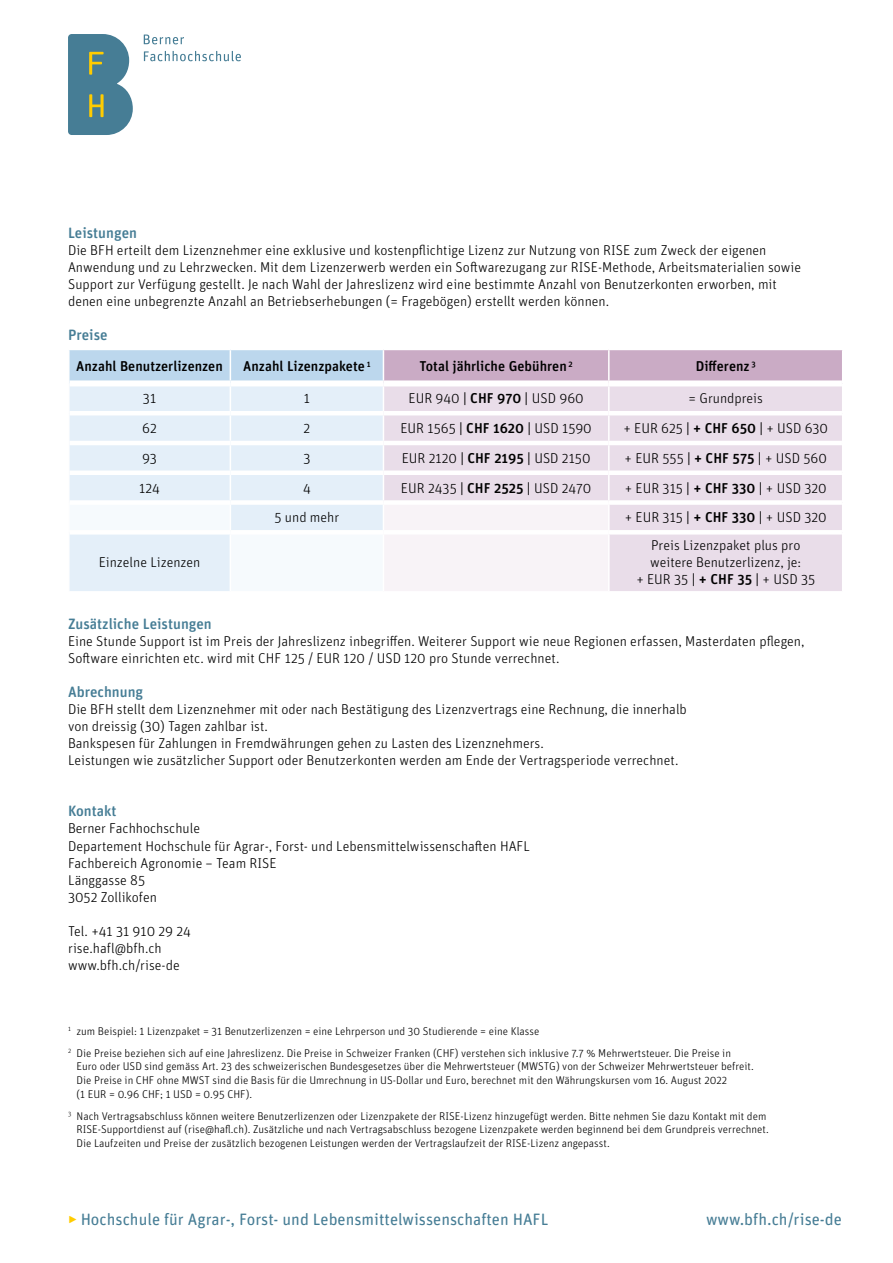
<style>
.page{position:relative;width:893px;height:1263px;background:#fff}
.page>*{position:absolute;margin:0;border:0;box-sizing:border-box;transform-origin:0 0}
.t1{font:16.5px "Unit Rounded Pro";color:#467d95}
.t2{font:500 15px "Unit Rounded Pro";color:#467d95}
.t3{font:300 14.25px/17px "Unit Rounded Pro";color:#000}
.t4{font:500 14.25px "Unit Rounded Pro";color:#000}
.t5{font:300 11.25px/13.6px "Unit Rounded Pro";color:#000}
.s1{font-weight:400}
.s2{font-weight:500}
.s3{font-weight:300;color:#fc0}
</style>
<div class="page">
<svg style="left:68px;top:34px;width:65px;height:101px;background:#618e99"></svg>
<svg style="left:144px;top:35px;width:40px;height:9px"></svg>
<svg style="left:144px;top:51px;width:97px;height:10px"></svg>
<svg style="left:70px;top:350px;width:773px;height:241px"></svg>
<hr style="left:608px;top:505px;width:2px;height:25px;background:#fff">
<hr style="left:842px;top:502px;width:1px;height:30px;background:#fff">
<hr style="left:230px;top:534px;width:1px;height:57px;background:#fff">
<hr style="left:383px;top:534px;width:1px;height:57px;background:#fff">
<hr style="left:608px;top:534px;width:2px;height:57px;background:#fff">
<hr style="left:842px;top:532px;width:1px;height:59px;background:#fff">
<div style="left:70px;top:380px;width:160px;height:6px;background:#fff"></div>
<div style="left:230px;top:380px;width:153px;height:6px;background:#fff"></div>
<div style="left:383px;top:380px;width:226px;height:6px;background:#fff"></div>
<div style="left:609px;top:380px;width:233px;height:6px;background:#fff"></div>
<hr style="left:70px;top:530px;width:160px;height:4px;background:#fff">
<hr style="left:230px;top:530px;width:153px;height:4px;background:#fff">
<hr style="left:383px;top:530px;width:226px;height:4px;background:#fff">
<hr style="left:609px;top:530px;width:233px;height:4px;background:#fff">
<div style="left:70px;top:470px;width:160px;height:5px;background:#fff"></div>
<div style="left:230px;top:470px;width:153px;height:5px;background:#fff"></div>
<div style="left:383px;top:470px;width:226px;height:5px;background:#fff"></div>
<div style="left:609px;top:470px;width:233px;height:5px;background:#fff"></div>
<hr style="left:70px;top:441px;width:160px;height:4px;background:#fff">
<hr style="left:230px;top:441px;width:153px;height:4px;background:#fff">
<hr style="left:383px;top:441px;width:226px;height:4px;background:#fff">
<hr style="left:609px;top:441px;width:233px;height:4px;background:#fff">
<hr style="left:70px;top:411px;width:160px;height:4px;background:#fff">
<hr style="left:230px;top:411px;width:153px;height:4px;background:#fff">
<hr style="left:383px;top:411px;width:226px;height:4px;background:#fff">
<hr style="left:609px;top:411px;width:233px;height:4px;background:#fff">
<div style="left:70px;top:500px;width:160px;height:5px;background:#fff"></div>
<div style="left:230px;top:500px;width:153px;height:5px;background:#fff"></div>
<div style="left:383px;top:500px;width:226px;height:5px;background:#fff"></div>
<div style="left:609px;top:500px;width:233px;height:5px;background:#fff"></div>
<p class="t2" style="left:68px;top:222px;width:70px">Leistungen</p>
<p class="t3" style="left:68px;top:241px;width:735px">Die BFH erteilt dem Lizenznehmer eine exklusive und kostenpflichtige Lizenz zur Nutzung von RISE zum Zweck der eigenen Anwendung und zu Lehrzwecken. Mit dem Lizenzerwerb werden ein Softwarezugang zur RISE-Methode, Arbeitsmaterialien sowie Support zur Verfügung gestellt. Je nach Wahl der Jahreslizenz wird eine bestimmte Anzahl von Benutzerkonten erworben, mit denen eine unbegrenzte Anzahl an Betriebserhebungen (= Fragebögen) erstellt werden können.</p>
<p class="t2" style="left:68px;top:324px;width:41px">Preise</p>
<p class="t4" style="left:76px;top:356px;width:148px">Anzahl Benutzerlizenzen</p>
<p class="t4" style="left:243px;top:356px;width:129px">Anzahl Lizenzpakete <sup>1</sup></p>
<p class="t4" style="left:419px;top:356px;width:155px">Total jährliche Gebühren <sup>2</sup></p>
<p class="t4" style="left:696px;top:356px;width:61px">Differenz <sup>3</sup></p>
<p class="t3" style="left:143px;top:390px;width:15px">31</p>
<p class="t3" style="left:304px;top:390px;width:8px">1</p>
<p class="t3" style="left:408px;top:390px;width:177px">EUR 940 <span class="s1">|</span> <span class="s2">CHF 970</span> <span class="s1">|</span> USD 960</p>
<p class="t3" style="left:689px;top:390px;width:76px">= Grundpreis</p>
<p class="t3" style="left:142px;top:419px;width:16px">62</p>
<p class="t3" style="left:304px;top:419px;width:8px">2</p>
<p class="t3" style="left:400px;top:419px;width:193px">EUR 1565 <span class="s1">|</span> <span class="s2">CHF 1620</span> <span class="s1">|</span> USD 1590</p>
<p class="t3" style="left:624px;top:419px;width:206px">+ EUR 625 <span class="s1">|</span> <span class="s2">+ CHF 650</span> <span class="s1">|</span> + USD 630</p>
<p class="t3" style="left:142px;top:449px;width:16px">93</p>
<p class="t3" style="left:303px;top:449px;width:9px">3</p>
<p class="t3" style="left:402px;top:449px;width:190px">EUR 2120 <span class="s1">|</span> <span class="s2">CHF 2195</span> <span class="s1">|</span> USD 2150</p>
<p class="t3" style="left:625px;top:449px;width:204px">+ EUR 555 <span class="s1">|</span> <span class="s2">+ CHF 575</span> <span class="s1">|</span> + USD 560</p>
<p class="t3" style="left:139px;top:479px;width:22px">124</p>
<p class="t3" style="left:303px;top:479px;width:9px">4</p>
<p class="t3" style="left:401px;top:479px;width:192px">EUR 2435 <span class="s1">|</span> <span class="s2">CHF 2525</span> <span class="s1">|</span> USD 2470</p>
<p class="t3" style="left:625px;top:479px;width:203px">+ EUR 315 <span class="s1">|</span> <span class="s2">+ CHF 330</span> <span class="s1">|</span> + USD 320</p>
<p class="t3" style="left:275px;top:509px;width:66px">5 und mehr</p>
<p class="t3" style="left:625px;top:509px;width:203px">+ EUR 315 <span class="s1">|</span> <span class="s2">+ CHF 330</span> <span class="s1">|</span> + USD 320</p>
<p class="t3" style="left:99px;top:553px;width:103px">Einzelne Lizenzen</p>
<p class="t3" style="left:636px;top:536px;width:180px;text-align:center">Preis Lizenzpaket plus pro weitere Benutzerlizenz, je:<br>+ EUR 35 <span class="s1">|</span> <span class="s2">+ CHF 35</span> <span class="s1">|</span> + USD 35</p>
<p class="t2" style="left:68px;top:614px;width:145px">Zusätzliche Leistungen</p>
<p class="t3" style="left:68px;top:633px;width:738px">Eine Stunde Support ist im Preis der Jahreslizenz inbegriffen. Weiterer Support wie neue Regionen erfassen, Masterdaten pflegen,<br>Software einrichten etc. wird mit CHF 125 / EUR 120 / USD 120 pro Stunde verrechnet.</p>
<p class="t2" style="left:68px;top:682px;width:77px">Abrechnung</p>
<p class="t3" style="left:68px;top:701px;width:620px">Die BFH stellt dem Lizenznehmer mit oder nach Bestätigung des Lizenzvertrags eine Rechnung, die innerhalb von dreissig (30) Tagen zahlbar ist.<br>Bankspesen für Zahlungen in Fremdwährungen gehen zu Lasten des Lizenznehmers.<br>Leistungen wie zusätzlicher Support oder Benutzerkonten werden am Ende der Vertragsperiode verrechnet.</p>
<p class="t2" style="left:68px;top:801px;width:50px">Kontakt</p>
<p class="t3" style="left:68px;top:820px;width:464px">Berner Fachhochschule<br>Departement Hochschule für Agrar-, Forst- und Lebensmittelwissenschaften HAFL Fachbereich Agronomie – Team RISE<br>Länggasse 85<br>3052 Zollikofen</p>
<p class="t3" style="left:68px;top:922px;width:125px">Tel. +41 31 910 29 24 rise.hafl@bfh.ch www.bfh.ch/rise-de</p>
<p class="t5" style="left:68px;top:1019px;width:664px;line-height:22px"><sup>1</sup> zum Beispiel: 1 Lizenzpaket = 31 Benutzerlizenzen = eine Lehrperson und 30 Studierende = eine Klasse<br><sup>2</sup> Die Preise beziehen sich auf eine Jahreslizenz. Die Preise in Schweizer Franken (CHF) verstehen sich inklusive 7.7 % Mehrwertsteuer. Die Preise in</p>
<p class="t5" style="left:77px;top:1059px;width:679px">Euro oder USD sind gemäss Art. 23 des schweizerischen Bundesgesetzes über die Mehrwertsteuer (MWSTG) von der Schweizer Mehrwertsteuer befreit.<br>Die Preise in CHF ohne MWST sind die Basis für die Umrechnung in US-Dollar und Euro, berechnet mit den Währungskursen vom 16. August 2022<br>(1 EUR = 0.96 CHF; 1 USD = 0.95 CHF).</p>
<p class="t5" style="left:77px;top:1109px;width:694px;text-indent:-9px"><sup>3</sup> Nach Vertragsabschluss können weitere Benutzerlizenzen oder Lizenzpakete der RISE-Lizenz hinzugefügt werden. Bitte nehmen Sie dazu Kontakt mit dem<br>RISE-Supportdienst auf (rise@hafl.ch). Zusätzliche und nach Vertragsabschluss bezogene Lizenzpakete werden beginnend bei dem Grundpreis verrechnet.<br>Die Laufzeiten und Preise der zusätzlich bezogenen Leistungen werden der Vertragslaufzeit der RISE-Lizenz angepasst.</p>
<p class="t1" style="left:68px;top:1207px;width:482px"><span class="s3">‣</span> Hochschule für Agrar-, Forst- und Lebensmittelwissenschaften HAFL</p>
<p class="t1" style="left:706px;top:1207px;width:137px">www.bfh.ch/rise-de</p>
</div>
